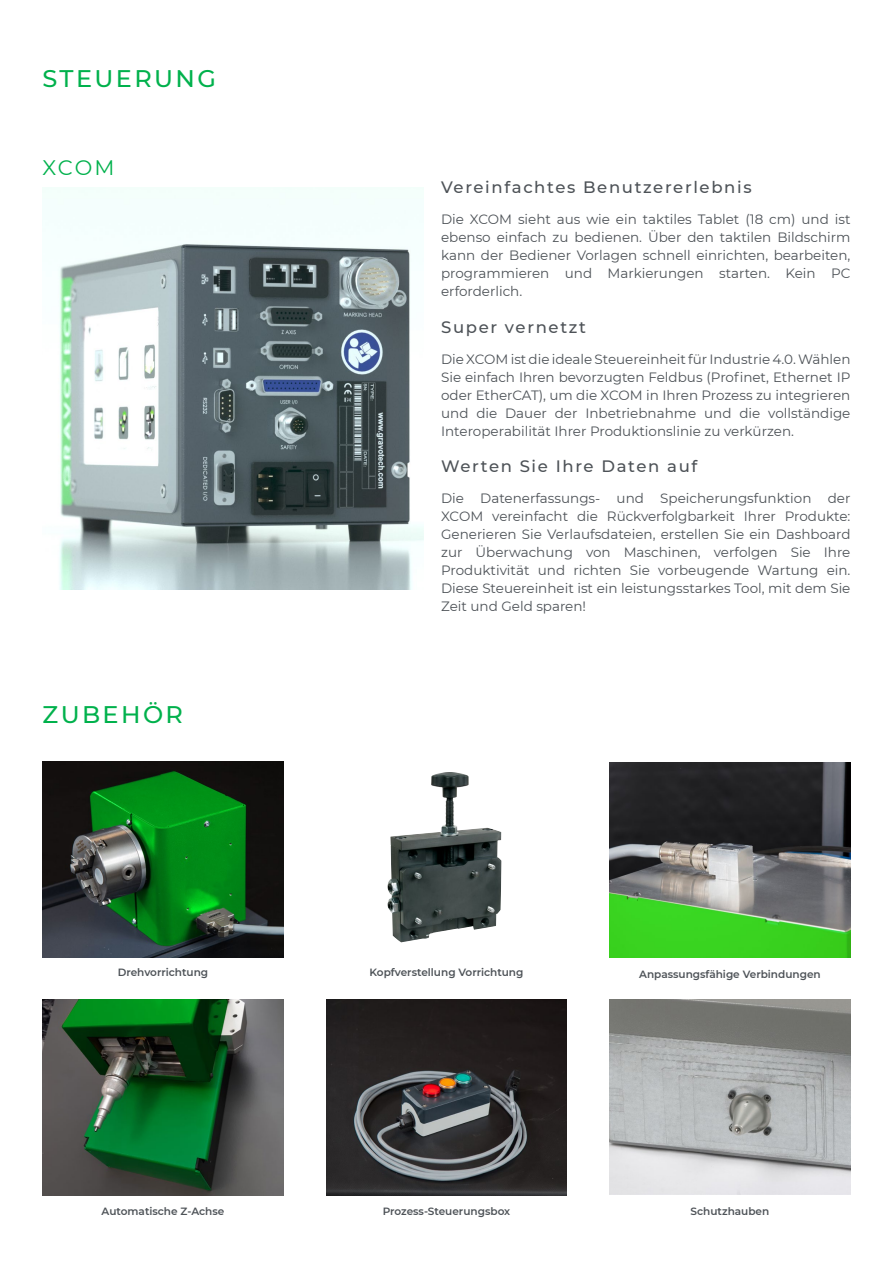
<style>
.page{position:relative;width:893px;height:1263px;background:#fff}
.page>*{position:absolute;margin:0;border:0;box-sizing:border-box;transform-origin:0 0}
.t1{font:500 24px "Montserrat";letter-spacing:.1em;color:#00b14c}
.t2{font:21px "Montserrat";color:#00b14c}
.t3{font:500 16.5px "Montserrat";letter-spacing:.1em;color:#4d5257}
.t4{font:13.5px/18px "Montserrat";color:#4d5257;text-align:justify}
.t5{font:600 10.5px "Montserrat";color:#4d5257}
</style>
<div class="page">
<img style="left:43px;top:762px;width:240px;height:195px">
<img style="left:43px;top:1000px;width:240px;height:195px">
<img style="left:326px;top:1000px;width:241px;height:195px">
<img style="left:609px;top:762px;width:241px;height:196px">
<img style="left:387px;top:772px;width:60px;height:163px">
<img style="left:609px;top:999px;width:241px;height:196px">
<img style="left:43px;top:187px;width:380px;height:403px">
<h1 class="t1" style="left:43px;top:62px;width:175px">STEUERUNG</h1>
<h2 class="t2" style="left:43px;top:154px;width:74px">XCOM</h2>
<h1 class="t1" style="left:43px;top:698px;width:142px">ZUBEHÖR</h1>
<p class="t5" style="left:118px;top:965px;width:92px">Drehvorrichtung</p>
<p class="t3" style="left:441px;top:176px;width:312px">Vereinfachtes Benutzererlebnis</p>
<p class="t4" style="left:441px;top:210px;width:411px">Die XCOM sieht aus wie ein taktiles Tablet (18 cm) und ist ebenso einfach zu bedienen. Über den taktilen Bildschirm kann der Bediener Vorlagen schnell einrichten, bearbeiten, programmieren und Markierungen starten. Kein PC erforderlich.</p>
<p class="t3" style="left:441px;top:315px;width:146px">Super vernetzt</p>
<p class="t4" style="left:441px;top:349px;width:411px">Die XCOM ist die ideale Steuereinheit für Industrie 4.0. Wählen Sie einfach Ihren bevorzugten Feldbus (Profinet, Ethernet IP oder EtherCAT), um die XCOM in Ihren Prozess zu integrieren und die Dauer der Inbetriebnahme und die vollständige Interoperabilität Ihrer Produktionslinie zu verkürzen.</p>
<p class="t3" style="left:441px;top:455px;width:258px">Werten Sie Ihre Daten auf</p>
<p class="t4" style="left:441px;top:489px;width:411px">Die Datenerfassungs- und Speicherungsfunktion der XCOM vereinfacht die Rückverfolgbarkeit Ihrer Produkte:<br>Generieren Sie Verlaufsdateien, erstellen Sie ein Dashboard zur Überwachung von Maschinen, verfolgen Sie Ihre Produktivität und richten Sie vorbeugende Wartung ein.<br>Diese Steuereinheit ist ein leistungsstarkes Tool, mit dem Sie Zeit und Geld sparen!</p>
<p class="t5" style="left:369px;top:965px;width:156px">Kopfverstellung Vorrichtung</p>
<p class="t5" style="left:639px;top:966px;width:183px">Anpassungsfähige Verbindungen</p>
<p class="t5" style="left:102px;top:1204px;width:124px">Automatische Z-Achse</p>
<p class="t5" style="left:383px;top:1204px;width:129px">Prozess-Steuerungsbox</p>
<p class="t5" style="left:691px;top:1204px;width:80px">Schutzhauben</p>
</div>
